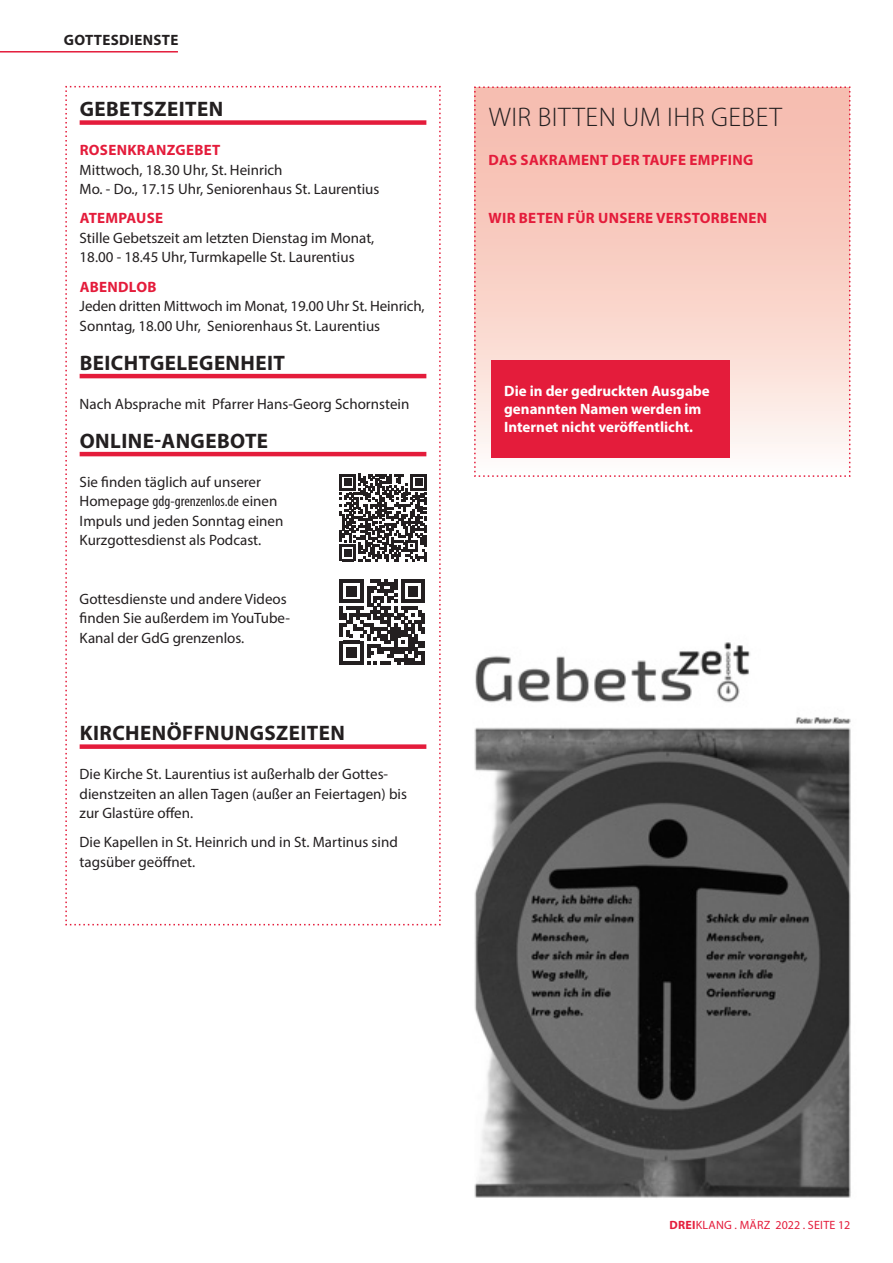
<style>
.page{position:relative;width:893px;height:1263px;background:#fff}
.page>*{position:absolute;margin:0;border:0;box-sizing:border-box;transform-origin:0 0}
.Überschrift_18{font:300 27px "Myriad Pro";letter-spacing:.02em;color:#231f20}
.Titel{font:700 21px "Myriad Pro";letter-spacing:.02em;color:#231f20}
.Text_mit_Abstand{font:15px/19.5px "Myriad Pro";color:#231f20}
.Fließtext{font:15px/19.5px "Myriad Pro";color:#231f20}
.Versalien_rot{font:700 15px "Myriad Pro";letter-spacing:.02em;color:#e41c3b}
.Gottesdienste_fett{font:700 15px/18px "Myriad Pro";color:#fff}
.Text_ohne_Abstand{font:15px "Myriad Pro";color:#231f20}
.t1{font:700 15px "Myriad Pro";letter-spacing:.02em;color:#231f20}
.t2{font:12px "Myriad Pro";letter-spacing:.02em;color:#e41c3b}
.s1{font-stretch:condensed}
.s2{font-weight:700}
</style>
<div class="page">
<svg style="left:474px;top:86px;width:377px;height:391px;background:#f8cfc6"></svg>
<svg style="left:65px;top:86px;width:376px;height:839px"></svg>
<img style="left:474px;top:642px;width:377px;height:556px">
<div style="left:491px;top:360px;width:239px;height:97px;background:#e41c3b"></div>
<hr style="left:0;top:51px;width:178px;height:2px;background:#e41c3b">
<p class="t1" style="left:64px;top:30px;width:116px">GOTTESDIENSTE</p>
<p class="Titel" style="left:80px;top:95px;width:145px">GEBETSZEITEN</p>
<p class="Versalien_rot" style="left:80px;top:140px;width:142px">ROSENKRANZGEBET</p>
<p class="Text_ohne_Abstand" style="left:80px;top:160px;width:204px">Mittwoch, 18.30 Uhr, St. Heinrich</p>
<p class="Text_mit_Abstand" style="left:80px;top:179px;width:301px">Mo. - Do., 17.15 Uhr, Seniorenhaus St. Laurentius</p>
<p class="Versalien_rot" style="left:80px;top:208px;width:85px">ATEMPAUSE</p>
<p class="Text_mit_Abstand" style="left:80px;top:228px;width:296px">Stille Gebetszeit am letzten Dienstag im Monat,<br>18.00 - 18.45 Uhr, Turmkapelle St. Laurentius</p>
<p class="Versalien_rot" style="left:80px;top:277px;width:78px">ABENDLOB</p>
<p class="Text_mit_Abstand" style="left:80px;top:296px;width:347px">Jeden dritten Mittwoch im Monat, 19.00 Uhr St. Heinrich,<br>Sonntag, 18.00 Uhr, Seniorenhaus St. Laurentius</p>
<p class="Titel" style="left:80px;top:349px;width:207px">BEICHTGELEGENHEIT</p>
<p class="Text_mit_Abstand" style="left:80px;top:394px;width:331px">Nach Absprache mit Pfarrer Hans-Georg Schornstein</p>
<p class="Titel" style="left:80px;top:427px;width:190px">ONLINE-ANGEBOTE</p>
<p class="Text_mit_Abstand" style="left:80px;top:472px;width:205px">Sie finden täglich auf unserer<br>Homepage <span class="s1">gdg-grenzenlos.de</span> einen<br>Impuls und jeden Sonntag einen<br>Kurzgottesdienst als Podcast.</p>
<p class="Text_mit_Abstand" style="left:80px;top:589px;width:212px">Gottesdienste und andere Videos finden Sie außerdem im YouTube-<br>Kanal der GdG grenzenlos.</p>
<p class="Titel" style="left:80px;top:719px;width:266px">KIRCHENÖFFNUNGSZEITEN</p>
<p class="Fließtext" style="left:80px;top:764px;width:329px">Die Kirche St. Laurentius ist außerhalb der Gottes&shy;dienstzeiten an allen Tagen (außer an Feiertagen) bis zur Glastüre offen.</p>
<p class="Fließtext" style="left:80px;top:832px;width:320px">Die Kapellen in St. Heinrich und in St. Martinus sind tagsüber geöffnet.</p>
<p class="Überschrift_18" style="left:489px;top:101px;width:295px">WIR BITTEN UM IHR GEBET</p>
<p class="Versalien_rot" style="left:489px;top:150px;width:266px">DAS SAKRAMENT DER TAUFE EMPFING</p>
<p class="Versalien_rot" style="left:489px;top:208px;width:280px">WIR BETEN FÜR UNSERE VERSTORBENEN</p>
<p class="Gottesdienste_fett" style="left:504px;top:382px;width:207px">Die in der gedruckten Ausgabe genannten Namen werden im<br>Internet nicht veröffentlicht.</p>
<p class="t2" style="left:670px;top:1218px;width:182px"><span class="s2">DREI</span>KLANG . MÄRZ 2022 . SEITE 12</p>
</div>
